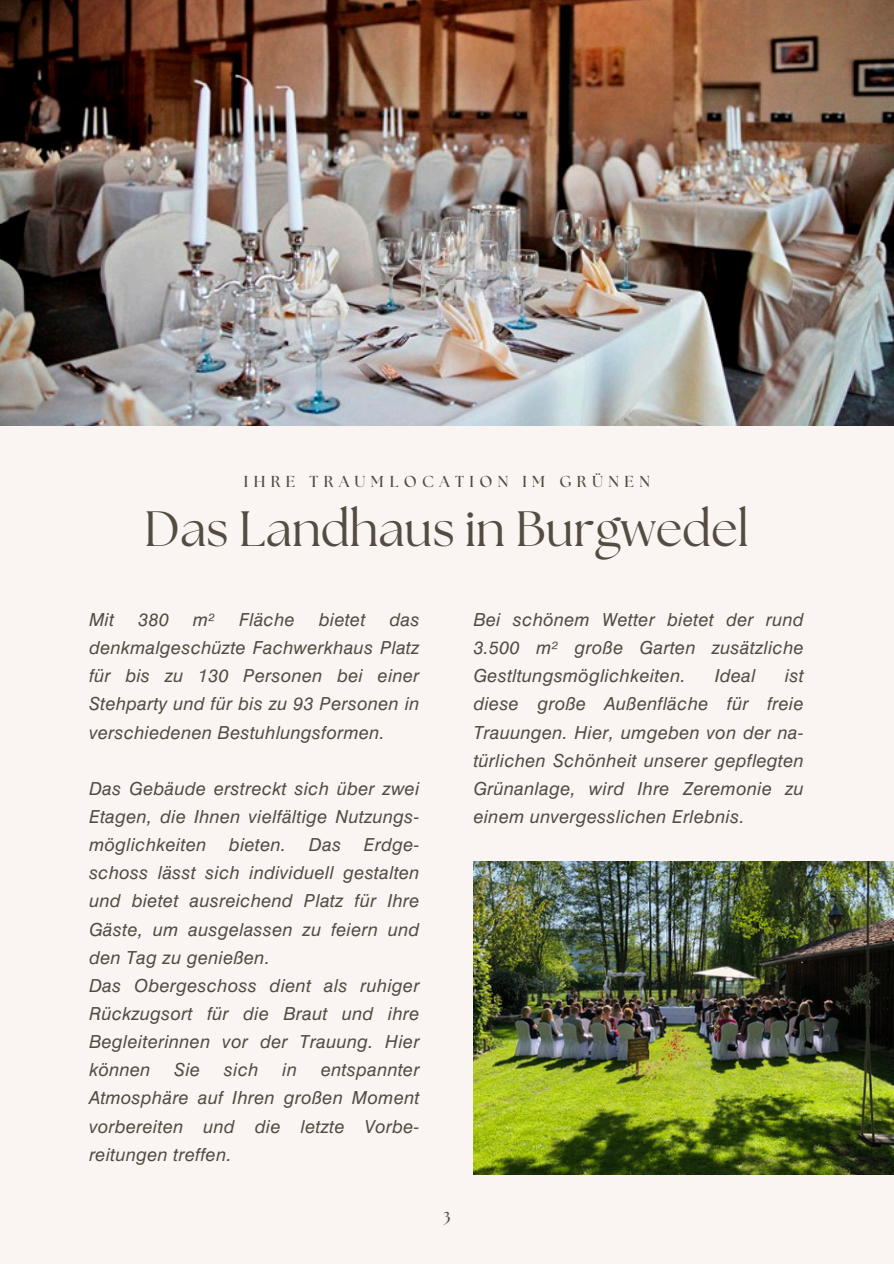
<style>
.page{position:relative;width:894px;height:1264px;background:#fff}
.page>*{position:absolute;margin:0;border:0;box-sizing:border-box;transform-origin:0 0}
.t1{font:49.5px "The Seasons";color:#544b43}
.t2{font:italic 18px/28.2px "Swiss 721";letter-spacing:.025em;color:#544b43;text-align:justify}
.t3{font:700 15.9px "The Seasons";letter-spacing:.345em;color:#544b43}
</style>
<div class="page">
<div style="left:0;top:0;width:893px;height:1263px;background:#faf5f2"></div>
<img style="left:473px;top:861px;width:420px;height:313px">
<img style="left:0;top:0;width:893px;height:425px">
<h2 class="t3" style="left:244px;top:474px;width:407px">IHRE TRAUMLOCATION IM GRÜNEN</h2>
<h2 class="t1" style="left:144px;top:506px;width:606px">Das Landhaus in Burgwedel</h2>
<p class="t2" style="left:89px;top:605px;width:26px">Mit</p>
<p class="t2" style="left:138px;top:605px;width:32px">380</p>
<p class="t2" style="left:193px;top:605px;width:23px">m²</p>
<p class="t2" style="left:239px;top:605px;width:57px">Fläche</p>
<p class="t2" style="left:319px;top:605px;width:48px">bietet</p>
<p class="t2" style="left:89px;top:605px;width:331px;text-indent:300px">das denkmalgeschüzte Fachwerkhaus Platz für bis zu 130 Personen bei einer Stehparty und für bis zu 93 Personen in verschiedenen Bestuhlungsformen.</p>
<h1 class="t2" style="left:89px;top:774px;width:331px">Das Gebäude erstreckt sich über zwei Etagen, die Ihnen vielfältige Nutzungs&shy;möglichkeiten</h1>
<h1 class="t2" style="left:89px;top:830px;width:331px;text-align:left;text-indent:275px">Erdge&shy;schoss lässt sich individuell gestalten und bietet ausreichend Platz für Ihre<br>Gäste, um ausgelassen zu feiern und den Tag zu genießen.<br>Das Obergeschoss dient als ruhiger<br>Rückzugsort für die Braut und ihre<br>Begleiterinnen vor der Trauung. Hier können</h1>
<h1 class="t2" style="left:229px;top:830px;width:58px">bieten.</h1>
<h1 class="t2" style="left:309px;top:830px;width:33px">Das</h1>
<h1 class="t2" style="left:174px;top:1055px;width:27px">Sie</h1>
<h1 class="t2" style="left:224px;top:1055px;width:36px">sich</h1>
<h1 class="t2" style="left:282px;top:1055px;width:16px">in</h1>
<h1 class="t2" style="left:89px;top:1055px;width:331px;text-indent:232px">entspannter Atmosphäre auf Ihren großen Moment vorbereiten und die letzte Vorbe&shy;reitungen treffen.</h1>
<p class="t3" style="left:443px;top:1210px;width:9px">3</p>
<h2 class="t2" style="left:473px;top:605px;width:331px">Bei schönem Wetter bietet der rund 3.500 m² große Garten zusätzliche Gestltungsmöglichkeiten.</h2>
<h2 class="t2" style="left:473px;top:661px;width:331px;text-indent:311px">ist diese große Außenfläche für freie Trauungen. Hier, umgeben von der na&shy;türlichen Schönheit unserer gepflegten Grünanlage, wird Ihre Zeremonie zu einem unvergesslichen Erlebnis.</h2>
<h2 class="t2" style="left:715px;top:661px;width:42px">Ideal</h2>
</div>
